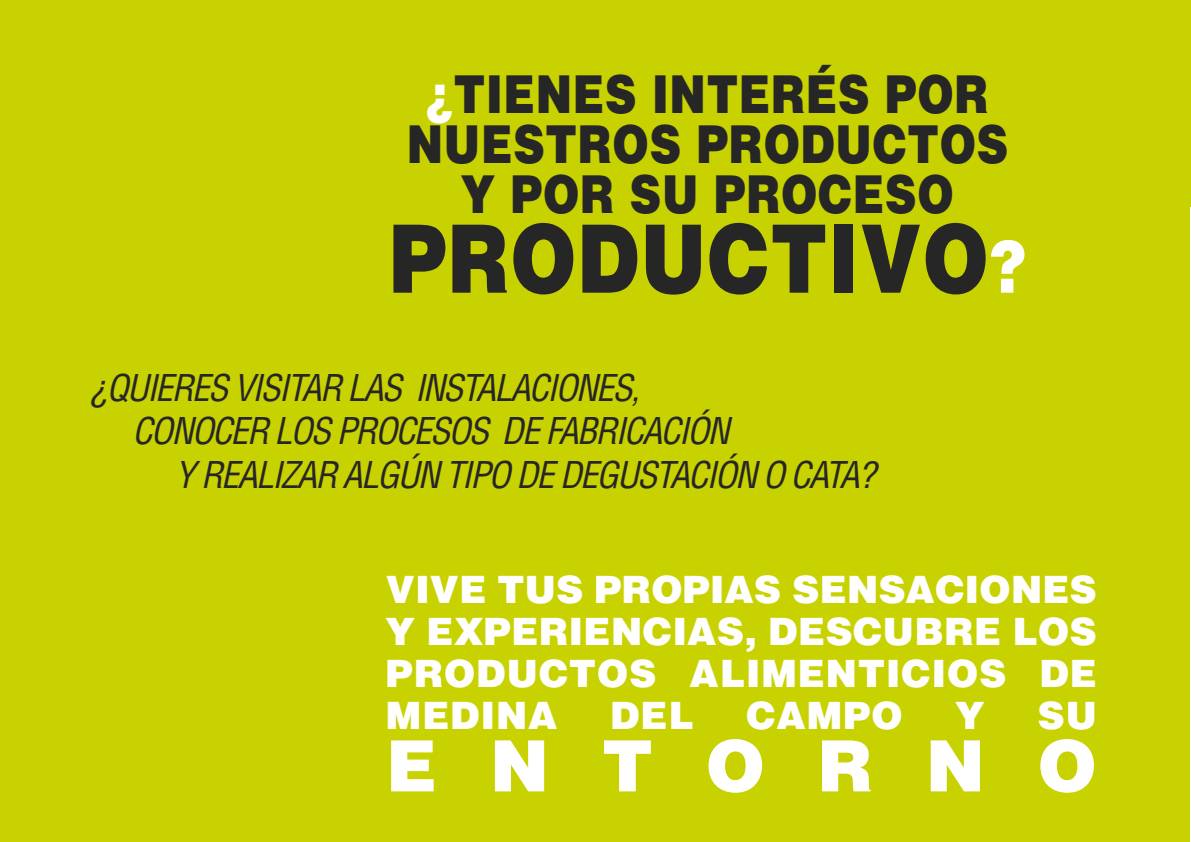
<style>
.page{position:relative;width:1191px;height:842px;background:#fff}
.page>*{position:absolute;margin:0;border:0;box-sizing:border-box;transform-origin:0 0}
.t1{font:900 96px "Helvetica";color:#272627;scale:.84 1}
.t2{font:900 72px "Helvetica";letter-spacing:.72em;color:#fff}
.t3{font:900 53.2px/50px "Helvetica";color:#272627;text-align:center;scale:.84 1}
.t4{font:900 38.2px/42px "Helvetica";letter-spacing:.01em;color:#fff;text-align:justify}
.t5{font:italic condensed 36px "Helvetica";letter-spacing:-.045em;color:#272627}
.s1{color:#fff}
.s2{font-size:72px;color:#fff}
</style>
<div class="page">
<div style="left:1181px;top:0;width:10px;height:206px;background:#c8d200"></div>
<div style="left:0;top:0;width:1190px;height:842px;background:#c8d200"></div>
<h3 class="t3" style="left:406px;top:69px;width:718px"><span class="s1">¿</span>TIENES INTERÉS POR<br>NUESTROS PRODUCTOS<br>Y POR SU PROCESO</h3>
<h1 class="t1" style="left:389px;top:203px;width:760px">PRODUCTIVO<span class="s2">?</span></h1>
<p class="t5" style="left:90px;top:368px;width:551px">¿QUIERES VISITAR LAS INSTALACIONES,</p>
<p class="t5" style="left:133px;top:411px;width:598px">CONOCER LOS PROCESOS DE FABRICACIÓN</p>
<p class="t5" style="left:175px;top:454px;width:702px">Y REALIZAR ALGÚN TIPO DE DEGUSTACIÓN O CATA?</p>
<p class="t4" style="left:386px;top:569px;width:713px">VIVE TUS PROPIAS SENSACIONES Y EXPERIENCIAS, DESCUBRE LOS PRODUCTOS ALIMENTICIOS DE MEDINA</p>
<p class="t4" style="left:610px;top:695px;width:85px">DEL</p>
<p class="t4" style="left:746px;top:695px;width:158px">CAMPO</p>
<p class="t4" style="left:955px;top:695px;width:31px">Y</p>
<p class="t4" style="left:1037px;top:695px;width:61px">SU</p>
<h2 class="t2" style="left:386px;top:724px;width:713px">ENTORNO</h2>
</div>
